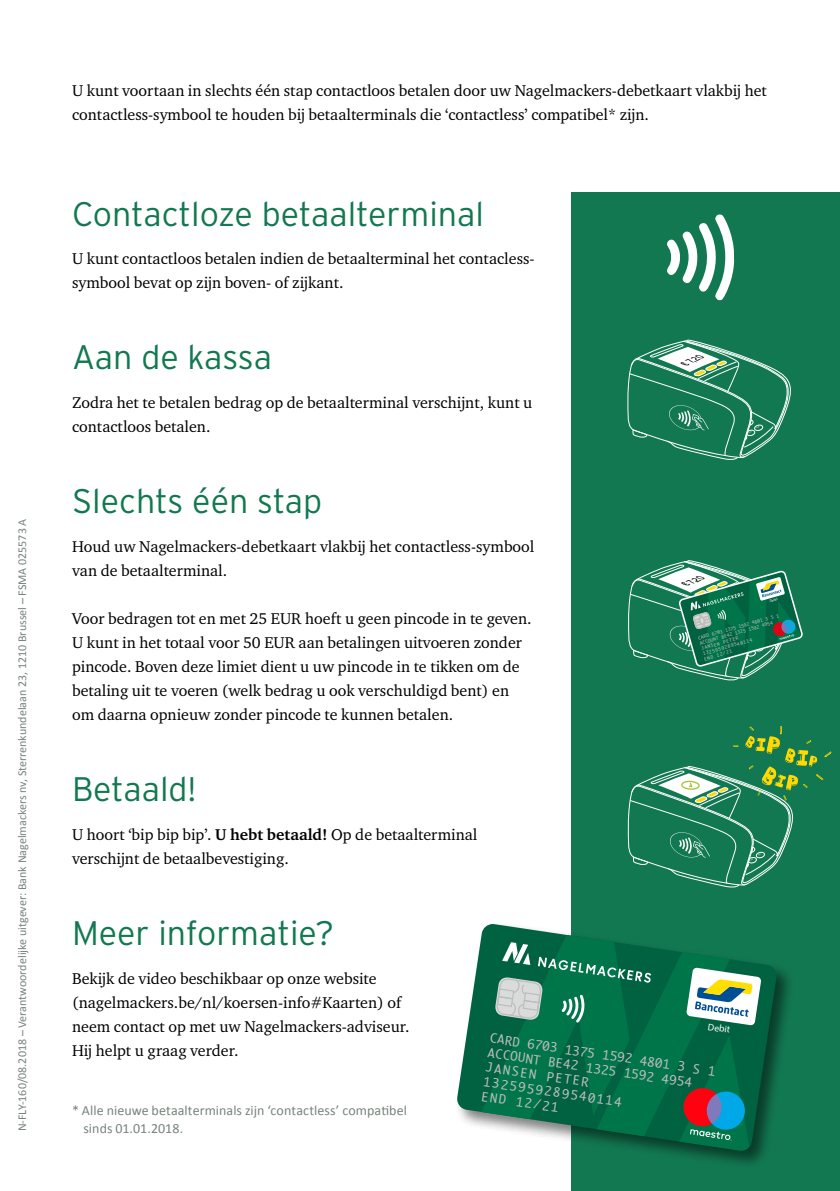
<style>
.page{position:relative;width:840px;height:1191px;background:#fff}
.page>*{position:absolute;margin:0;border:0;box-sizing:border-box;transform-origin:0 0}
.t1{font:300 34px "Interstate";color:#127852}
.t2{font:16px/24px "Charter ITC";color:#000}
.t3{font:14px/18px "Calibri";letter-spacing:.005em;color:#78837c}
.t4{font:12.2px/14.6px "Monaco";color:#bcbdbe}
.t5{font:12px "Calibri";color:#78837c}
.t6{font:9.6px "Myriad Pro";color:#fff}
.t7{font:italic 7.6px "Interstate";color:#060607;scale:.96 1}
.t8{font:4.6px/5.4px "Monaco";color:#bcbdbe}
.t9{font:3.6px "Myriad Pro";color:#fff}
.s1{font-weight:700}
</style>
<div class="page">
<div style="left:570px;top:192px;width:269px;height:999px;background:#127852"></div>
<svg style="left:667px;top:214px;width:67px;height:86px"></svg>
<svg style="left:627px;top:339px;width:164px;height:121px"></svg>
<svg style="left:628px;top:560px;width:175px;height:121px"></svg>
<svg style="left:627px;top:726px;width:204px;height:162px"></svg>
<div style="left:454px;top:921px;width:340px;height:248px;background:#000;opacity:.5"></div>
<svg style="left:456px;top:924px;width:320px;height:227px"></svg>
<svg style="left:477px;top:928px;width:283px;height:223px;background:#257c5e"></svg>
<p class="t5" style="left:14px;top:1131px;width:614px;rotate:-90deg">N-FLY-160/08.2018 – Verantwoordelijke uitgever: Bank Nagelmackers nv, Sterrenkundelaan 23, 1210 Brussel – FSMA 025573 A</p>
<p class="t2" style="left:72px;top:78px;width:695px">U kunt voortaan in slechts één stap contactloos betalen door uw Nagelmackers-debetkaart vlakbij het contactless-symbool te houden bij betaalterminals die ‘contactless’ compatibel* zijn.</p>
<h1 class="t1" style="left:72px;top:195px;width:413px">Contactloze betaalterminal</h1>
<p class="t2" style="left:72px;top:246px;width:464px">U kunt contactloos betalen indien de betaalterminal het contacless&shy;symbool bevat op zijn boven- of zijkant.</p>
<h1 class="t1" style="left:72px;top:337px;width:201px">Aan de kassa</h1>
<p class="t2" style="left:72px;top:390px;width:461px">Zodra het te betalen bedrag op de betaalterminal verschijnt, kunt u contactloos betalen.</p>
<h1 class="t1" style="left:72px;top:481px;width:251px">Slechts één stap</h1>
<p class="t2" style="left:72px;top:534px;width:463px">Houd uw Nagelmackers-debetkaart vlakbij het contactless-symbool van de betaalterminal.</p>
<p class="t2" style="left:72px;top:606px;width:461px">Voor bedragen tot en met 25 EUR hoeft u geen pincode in te geven.<br>U kunt in het totaal voor 50 EUR aan betalingen uitvoeren zonder pincode. Boven deze limiet dient u uw pincode in te tikken om de betaling uit te voeren (welk bedrag u ook verschuldigd bent) en om daarna opnieuw zonder pincode te kunnen betalen.</p>
<h1 class="t1" style="left:72px;top:769px;width:126px">Betaald!</h1>
<p class="t2" style="left:72px;top:822px;width:406px">U hoort ‘bip bip bip’. <span class="s1">U hebt betaald!</span> Op de betaalterminal verschijnt de betaalbevestiging.</p>
<p class="t7" style="left:683px;top:359px;width:23px;rotate:-23deg">€ 7,20</p>
<p class="t7" style="left:683px;top:579px;width:23px;rotate:-23deg">€ 7,20</p>
<p class="t8" style="left:697px;top:635px;width:85px;rotate:-16deg">CARD 6703 1375 1592 4801 3 S 1<br>ACCOUNT BE42 1325 1592 4954<br>JANSEN PETER<br>1325959289540114<br>END 12/21</p>
<p class="t9" style="left:768px;top:599px;width:10px;rotate:-16deg">Debit</p>
<h1 class="t1" style="left:72px;top:913px;width:263px">Meer informatie?</h1>
<p class="t2" style="left:72px;top:966px;width:339px">Bekijk de video beschikbaar op onze website (nagelmackers.be/nl/koersen-info#Kaarten) of neem contact op met uw Nagelmackers-adviseur.<br>Hij helpt u graag verder.</p>
<p class="t3" style="left:83px;top:1101px;width:325px;text-indent:-11px">* Alle nieuwe betaalterminals zijn ‘contactless’ compatibel sinds 01.01.2018.</p>
<p class="t6" style="left:708px;top:1020px;width:24px;rotate:8deg">Debit</p>
<p class="t4" style="left:490px;top:1031px;width:229px;rotate:8deg">CARD 6703 1375 1592 4801 3 S 1<br>ACCOUNT BE42 1325 1592 4954<br>JANSEN PETER<br>1325959289540114<br>END 12/21</p>
</div>
